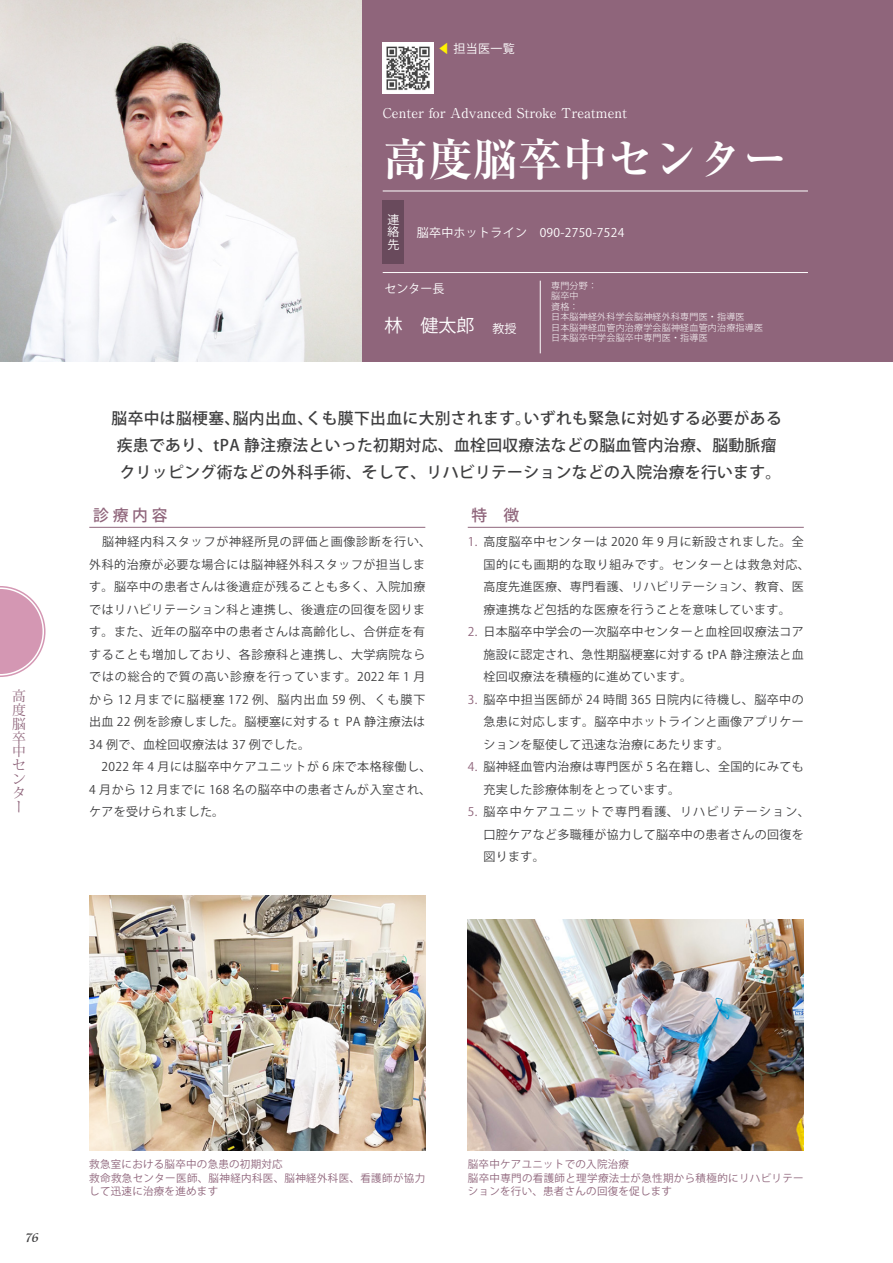
<style>
.page{position:relative;width:893px;height:1263px;background:#fff}
.page>*{position:absolute;margin:0;border:0;box-sizing:border-box;transform-origin:0 0}
.t1{font:700 45px "Ryumin Pro";color:#fff}
.t2{font:18px "Koz Go Pro";color:#fff}
.t3{font:500 15.75px "Koz Go Pro";letter-spacing:.025em;color:#3e3e3f}
.t4{font:500 15.75px "Koz Go Pro";color:#8f657b}
.t5{font:13.8px/13.8px "Koz Min Pro";color:#8f657b;text-align:justify}
.t6{font:13.8px "Cataneo BT";color:#3e3e3f}
.t7{font:13.5px "Ryumin Pro";color:#fff}
.t8{font:12px/22.5px "Koz Go Pro";letter-spacing:.035em;color:#3e3e3f}
.t9{font:12px/12.3px "Koz Go Pro";letter-spacing:.025em;color:#fff;text-align:justify}
.t10{font:12px "Koz Go Pro";color:#8f657b}
.t11{font:10.5px/13.5px "Koz Go Pro";letter-spacing:.025em;color:#8f657b}
.t12{font:300 9px "Koz Go Pro";letter-spacing:.025em;color:#fff}
.s1{color:#fff101}
</style>
<div class="page">
<div style="left:0;top:0;width:893px;height:361px;background:#8f657b"></div>
<svg style="left:0;top:586px;width:46px;height:91px"></svg>
<hr style="left:383px;top:191px;width:425px;height:1px;background:#fff">
<hr style="left:383px;top:272px;width:425px;height:1px;background:#fff">
<div style="left:383px;top:200px;width:21px;height:64px;background:#694a5c"></div>
<hr style="left:540px;top:281px;width:1px;height:72px;background:#fff">
<hr style="left:89px;top:527px;width:336px;height:1px;background:#8f657b">
<hr style="left:468px;top:527px;width:336px;height:1px;background:#8f657b">
<img style="left:383px;top:43px;width:51px;height:51px">
<img style="left:468px;top:920px;width:336px;height:230px">
<img style="left:89px;top:896px;width:336px;height:254px">
<img style="left:0;top:0;width:361px;height:361px">
<p class="t5" style="left:12px;top:689px;width:15px">高度脳卒中センター</p>
<p class="t9" style="left:438px;top:43px;width:78px"><span class="s1">◀</span> 担当医一覧</p>
<p class="t7" style="left:383px;top:103px;width:246px">Center for Advanced Stroke Treatment</p>
<p class="t1" style="left:383px;top:123px;width:406px">高度脳卒中センター</p>
<p class="t9" style="left:387px;top:214px;width:13px">連絡先</p>
<p class="t9" style="left:417px;top:227px;width:209px">脳卒中ホットライン　090-2750-7524</p>
<p class="t9" style="left:384px;top:282px;width:61px">センター長</p>
<p class="t12" style="left:551px;top:279px;width:47px">専門分野：</p>
<p class="t12" style="left:551px;top:290px;width:29px">脳卒中</p>
<p class="t12" style="left:551px;top:300px;width:29px">資格：</p>
<p class="t12" style="left:551px;top:311px;width:195px">日本脳神経外科学会脳神経外科専門医・指導医</p>
<p class="t12" style="left:551px;top:321px;width:213px">日本脳神経血管内治療学会脳神経血管内治療指導医</p>
<p class="t2" style="left:384px;top:314px;width:109px">林　健太郎　</p>
<p class="t9" style="left:492px;top:323px;width:25px">教授</p>
<p class="t12" style="left:551px;top:332px;width:158px">日本脳卒中学会脳卒中専門医・指導医</p>
<p class="t3" style="left:112px;top:409px;width:672px">脳卒中は脳梗塞、脳内出血、くも膜下出血に大別されます。いずれも緊急に対処する必要がある</p>
<p class="t3" style="left:117px;top:436px;width:661px">疾患であり、tPA 静注療法といった初期対応、血栓回収療法などの脳血管内治療、脳動脈瘤</p>
<p class="t3" style="left:120px;top:463px;width:663px">クリッピング術などの外科手術、そして、リハビリテーションなどの入院治療を行います。</p>
<h3 class="t4" style="left:93px;top:505px;width:76px">診 療 内 容</h3>
<h3 class="t4" style="left:471px;top:505px;width:49px">特　徴</h3>
<p class="t8" style="left:89px;top:531px;width:343px">　脳神経内科スタッフが神経所見の評価と画像診断を行い、外科的治療が必要な場合には脳神経外科スタッフが担当します。脳卒中の患者さんは後遺症が残ることも多く、入院加療ではリハビリテーション科と連携し、後遺症の回復を図ります。また、近年の脳卒中の患者さんは高齢化し、合併症を有することも増加しており、各診療科と連携し、大学病院ならではの総合的で質の高い診療を行っています。2022 年 1 月から 12 月までに脳梗塞 172 例、脳内出血 59 例、くも膜下出血 22 例を診療しました。脳梗塞に対するｔ PA 静注療法は<br>34 例で、血栓回収療法は 37 例でした。</p>
<p class="t8" style="left:89px;top:756px;width:344px;text-align:justify">　2022 年 4 月には脳卒中ケアユニットが 6 床で本格稼働し、4 月から 12 月までに 168 名の脳卒中の患者さんが入室され、ケアを受けられました。</p>
<p class="t8" style="left:483px;top:531px;width:328px">高度脳卒中センターは 2020 年 9 月に新設されました。全国的にも画期的な取り組みです。センターとは救急対応、高度先進医療、専門看護、リハビリテーション、教育、医療連携など包括的な医療を行うことを意味しています。</p>
<p class="t8" style="left:483px;top:621px;width:322px;text-align:justify">日本脳卒中学会の一次脳卒中センターと血栓回収療法コア施設に認定され、急性期脳梗塞に対する tPA 静注療法と血栓回収療法を積極的に進めています。</p>
<p class="t8" style="left:483px;top:688px;width:322px;text-align:justify">脳卒中担当医師が 24 時間 365 日院内に待機し、脳卒中の急患に対応します。脳卒中ホットラインと画像アプリケーションを駆使して迅速な治療にあたります。</p>
<p class="t8" style="left:483px;top:756px;width:322px">脳神経血管内治療は専門医が 5 名在籍し、全国的にみても充実した診療体制をとっています。</p>
<p class="t8" style="left:483px;top:801px;width:328px">脳卒中ケアユニットで専門看護、リハビリテーション、口腔ケアなど多職種が協力して脳卒中の患者さんの回復を図ります。</p>
<p class="t10" style="left:468px;top:534px;width:11px">1.</p>
<p class="t10" style="left:468px;top:624px;width:11px">2.</p>
<p class="t10" style="left:468px;top:692px;width:11px">3.</p>
<p class="t10" style="left:468px;top:759px;width:11px">4.</p>
<p class="t10" style="left:468px;top:804px;width:11px">5.</p>
<p class="t6" style="left:26px;top:1228px;width:15px">76</p>
<p class="t11" style="left:89px;top:1158px;width:195px">救急室における脳卒中の急患の初期対応</p>
<p class="t11" style="left:89px;top:1171px;width:337px">救命救急センター医師、脳神経内科医、脳神経外科医、看護師が協力して迅速に治療を進めます</p>
<p class="t11" style="left:468px;top:1158px;width:163px">脳卒中ケアユニットでの入院治療</p>
<p class="t11" style="left:468px;top:1171px;width:337px">脳卒中専門の看護師と理学療法士が急性期から積極的にリハビリテーションを行い、患者さんの回復を促します</p>
</div>
